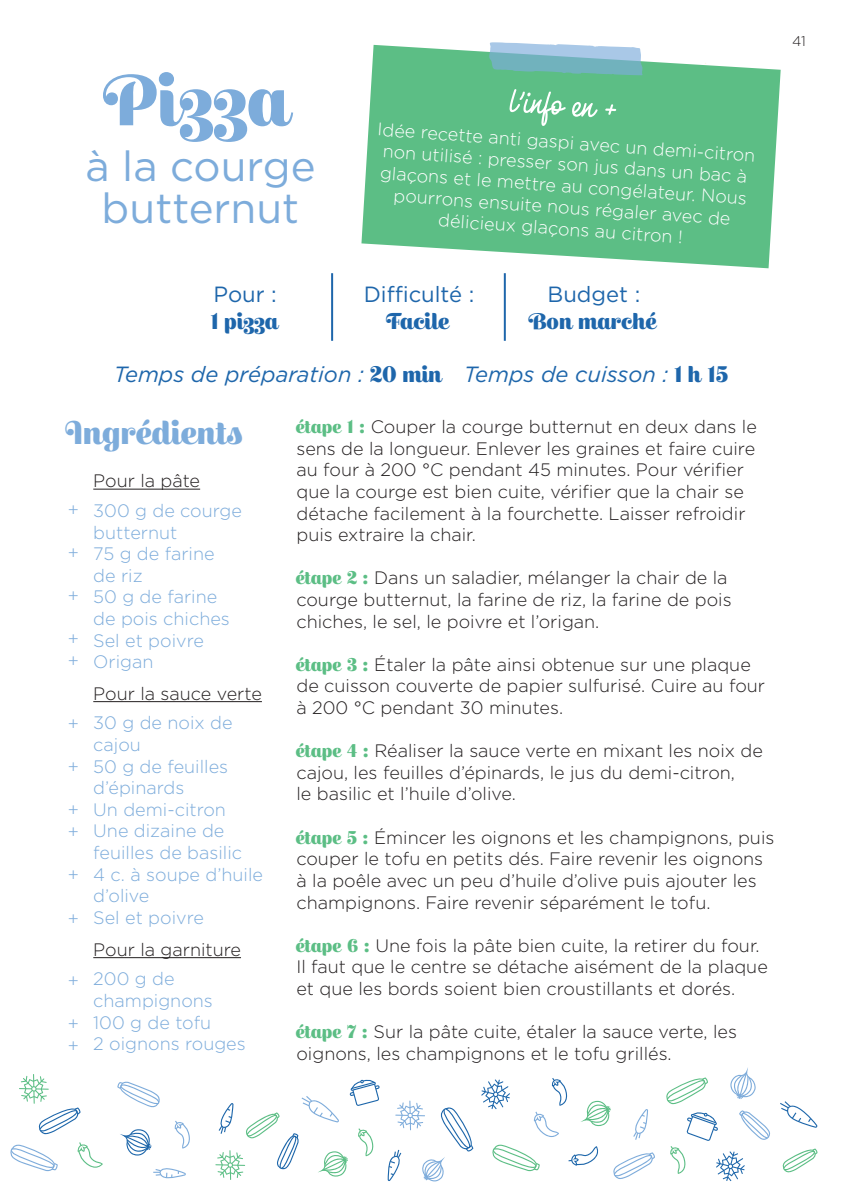
<style>
.page{position:relative;width:842px;height:1191px;background:#fff}
.page>*{position:absolute;margin:0;border:0;box-sizing:border-box;transform-origin:0 0}
.t1{font:500 70px "Escafina";color:#7dacdb}
.t2{font:700 50px "Monolina";color:#fff}
.t3{font:42px/42px "Gotham";color:#7dacdb;text-align:center}
.t4{font:500 32px "Escafina";color:#7dacdb}
.t5{font:italic 22px "Gotham";color:#1e66ab}
.t6{font:22px "Gotham";color:#1e66ab}
.t7{font:500 22px "Escafina";color:#1e66ab}
.t8{font:300 18px/21.6px "Gotham";color:#231f20}
.t9{font:300 18px/21.6px "Gotham";color:#7dacdb}
.t10{font:300 18px/21.6px "Gotham";color:#fff;text-align:center}
.t11{font:300 14px "Gotham";color:#231f20}
.s1{font-family:"Escafina";font-weight:500;font-style:normal}
.s2{font-family:"Escafina";font-weight:500;color:#5cbe85}
</style>
<div class="page">
<svg style="left:716px;top:1151px;width:29px;height:30px"></svg>
<svg style="left:174px;top:1120px;width:16px;height:28px"></svg>
<svg style="left:120px;top:1129px;width:32px;height:26px"></svg>
<svg style="left:153px;top:1168px;width:33px;height:10px"></svg>
<svg style="left:19px;top:1074px;width:62px;height:60px"></svg>
<svg style="left:117px;top:1081px;width:43px;height:27px"></svg>
<svg style="left:77px;top:1142px;width:26px;height:26px"></svg>
<svg style="left:10px;top:1144px;width:48px;height:27px"></svg>
<svg style="left:215px;top:1079px;width:165px;height:100px"></svg>
<svg style="left:670px;top:1146px;width:16px;height:27px"></svg>
<svg style="left:780px;top:1101px;width:37px;height:26px"></svg>
<svg style="left:739px;top:1110px;width:31px;height:30px"></svg>
<svg style="left:782px;top:1148px;width:36px;height:25px"></svg>
<svg style="left:666px;top:1077px;width:42px;height:27px"></svg>
<svg style="left:730px;top:1067px;width:26px;height:32px"></svg>
<svg style="left:388px;top:1078px;width:267px;height:103px"></svg>
<svg style="left:686px;top:1112px;width:32px;height:28px"></svg>
<svg style="left:361px;top:45px;width:420px;height:223px;background:#6fc593"></svg>
<svg style="left:489px;top:42px;width:154px;height:33px;background:#90c2cd"></svg>
<hr style="left:331px;top:273px;width:2px;height:68px;background:#1e66ab">
<hr style="left:504px;top:273px;width:2px;height:68px;background:#1e66ab">
<hr style="left:93px;top:489px;width:107px;height:1px;background:#231f20">
<hr style="left:93px;top:701px;width:169px;height:1px;background:#231f20">
<hr style="left:93px;top:957px;width:148px;height:1px;background:#231f20">
<h1 class="t1" style="left:108px;top:55px;width:186px">Pizza</h1>
<h3 class="t3" style="left:85px;top:144px;width:232px">à la courge butternut</h3>
<p class="t6" style="left:213px;top:280px;width:65px">Pour :</p>
<p class="t7" style="left:211px;top:306px;width:70px">1 pizza</p>
<h2 class="t2" style="left:513px;top:74px;width:108px;rotate:4deg">l’info en +</h2>
<p class="t10" style="left:378px;top:118px;width:380px;rotate:4deg">Idée recette anti gaspi avec un demi-citron non utilisé : presser son jus dans un bac à glaçons et le mettre au congélateur. Nous pourrons ensuite nous régaler avec de délicieux glaçons au citron !</p>
<p class="t6" style="left:364px;top:280px;width:112px">Difficulté :</p>
<p class="t7" style="left:388px;top:306px;width:64px">Facile</p>
<p class="t6" style="left:547px;top:280px;width:94px">Budget :</p>
<p class="t7" style="left:530px;top:306px;width:129px">Bon marché</p>
<p class="t5" style="left:114px;top:360px;width:616px">Temps de préparation : <span class="s1">20 min</span> Temps de cuisson : <span class="s1">1 h 15</span></p>
<h3 class="t4" style="left:68px;top:411px;width:178px">Ingrédients</h3>
<p class="t8" style="left:93px;top:470px;width:108px">Pour la pâte</p>
<p class="t9" style="left:93px;top:499px;width:150px">300 g de courge butternut<br>75 g de farine<br>de riz<br>50 g de farine de pois chiches<br>Sel et poivre<br>Origan</p>
<p class="t8" style="left:93px;top:682px;width:170px">Pour la sauce verte</p>
<p class="t9" style="left:93px;top:712px;width:171px">30 g de noix de cajou<br>50 g de feuilles d’épinards<br>Un demi-citron<br>Une dizaine de feuilles de basilic<br>4 c. à soupe d’huile d’olive<br>Sel et poivre</p>
<p class="t8" style="left:93px;top:938px;width:149px">Pour la garniture</p>
<p class="t9" style="left:93px;top:967px;width:154px">200 g de champignons<br>100 g de tofu<br>2 oignons rouges</p>
<p class="t9" style="left:68px;top:498px;width:13px">+</p>
<p class="t9" style="left:68px;top:541px;width:13px">+</p>
<p class="t9" style="left:68px;top:584px;width:13px">+</p>
<p class="t9" style="left:68px;top:627px;width:13px">+ +</p>
<p class="t9" style="left:68px;top:712px;width:13px">+</p>
<p class="t9" style="left:68px;top:755px;width:13px">+</p>
<p class="t9" style="left:68px;top:799px;width:13px">+ +</p>
<p class="t9" style="left:68px;top:863px;width:13px">+</p>
<p class="t9" style="left:68px;top:907px;width:13px">+</p>
<p class="t9" style="left:68px;top:969px;width:13px">+</p>
<p class="t9" style="left:68px;top:1012px;width:13px">+ +</p>
<p class="t8" style="left:296px;top:415px;width:462px"><span class="s2">étape 1 :</span> Couper la courge butternut en deux dans le sens de la longueur. Enlever les graines et faire cuire au four à 200 °C pendant 45 minutes. Pour vérifier que la courge est bien cuite, vérifier que la chair se détache facilement à la fourchette. Laisser refroidir puis extraire la chair.</p>
<p class="t8" style="left:296px;top:567px;width:437px"><span class="s2">étape 2 :</span> Dans un saladier, mélanger la chair de la courge butternut, la farine de riz, la farine de pois chiches, le sel, le poivre et l’origan.</p>
<p class="t8" style="left:296px;top:653px;width:470px"><span class="s2">étape 3 :</span> Étaler la pâte ainsi obtenue sur une plaque de cuisson couverte de papier sulfurisé. Cuire au four à 200 °C pendant 30 minutes.</p>
<p class="t8" style="left:296px;top:739px;width:468px"><span class="s2">étape 4 :</span> Réaliser la sauce verte en mixant les noix de cajou, les feuilles d’épinards, le jus du demi-citron,<br>le basilic et l’huile d’olive.</p>
<p class="t8" style="left:296px;top:826px;width:479px"><span class="s2">étape 5 :</span> Émincer les oignons et les champignons, puis couper le tofu en petits dés. Faire revenir les oignons à la poêle avec un peu d’huile d’olive puis ajouter les champignons. Faire revenir séparément le tofu.</p>
<p class="t8" style="left:296px;top:934px;width:473px"><span class="s2">étape 6 :</span> Une fois la pâte bien cuite, la retirer du four.<br>Il faut que le centre se détache aisément de la plaque et que les bords soient bien croustillants et dorés.</p>
<p class="t8" style="left:296px;top:1020px;width:442px"><span class="s2">étape 7 :</span> Sur la pâte cuite, étaler la sauce verte, les oignons, les champignons et le tofu grillés.</p>
<p class="t11" style="left:792px;top:33px;width:15px">41</p>
</div>
